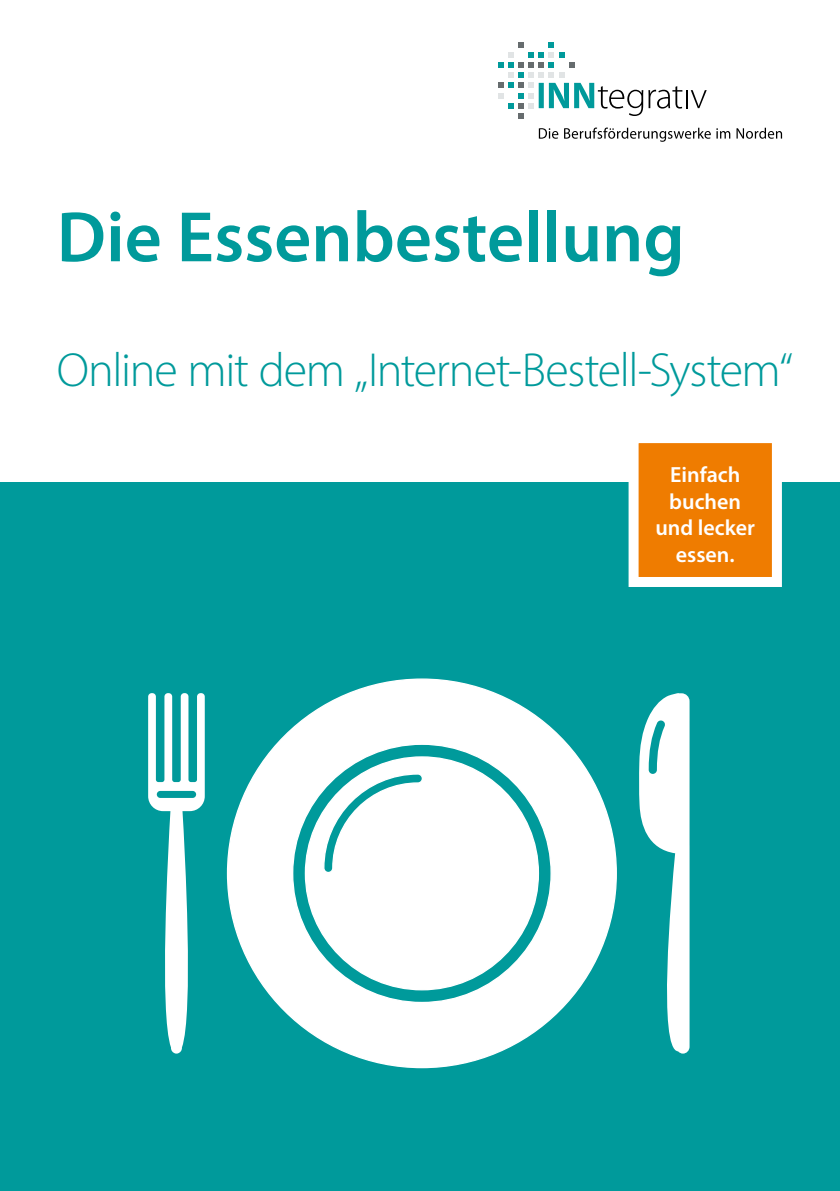
<style>
.page{position:relative;width:840px;height:1191px;background:#fff}
.page>*{position:absolute;margin:0;border:0;box-sizing:border-box;transform-origin:0 0}
.t1{font:600 72px "Myriad Pro";color:#009a9b}
.t2{font:300 48px "Myriad Pro";letter-spacing:-.03em;color:#009a9b}
.t3{font:600 22px/26.4px "Myriad Pro";color:#fff;text-align:center}
</style>
<div class="page">
<div style="left:0;top:482px;width:839px;height:709px;background:#009a9b"></div>
<svg style="left:226px;top:678px;width:391px;height:391px"></svg>
<svg style="left:322px;top:772px;width:101px;height:102px;background:#d6efef"></svg>
<svg style="left:148px;top:693px;width:57px;height:360px"></svg>
<div style="left:157px;top:791px;width:39px;height:7px;background:#009a9b;border-radius:4px"></div>
<svg style="left:639px;top:693px;width:50px;height:360px"></svg>
<svg style="left:538px;top:128px;width:243px;height:14px"></svg>
<svg style="left:498px;top:42px;width:208px;height:76px"></svg>
<div style="left:633px;top:438px;width:143px;height:144px;background:#ef7c00"></div>
<div style="left:628px;top:433px;width:153px;height:154px;border:10px solid #fff"></div>
<h1 class="t1" style="left:57px;top:191px;width:629px">Die Essenbestellung</h1>
<p class="t2" style="left:57px;top:341px;width:737px">Online mit dem „Internet-Bestell-System“</p>
<p class="t3" style="left:655px;top:461px;width:101px">Einfach buchen und lecker essen.</p>
</div>
